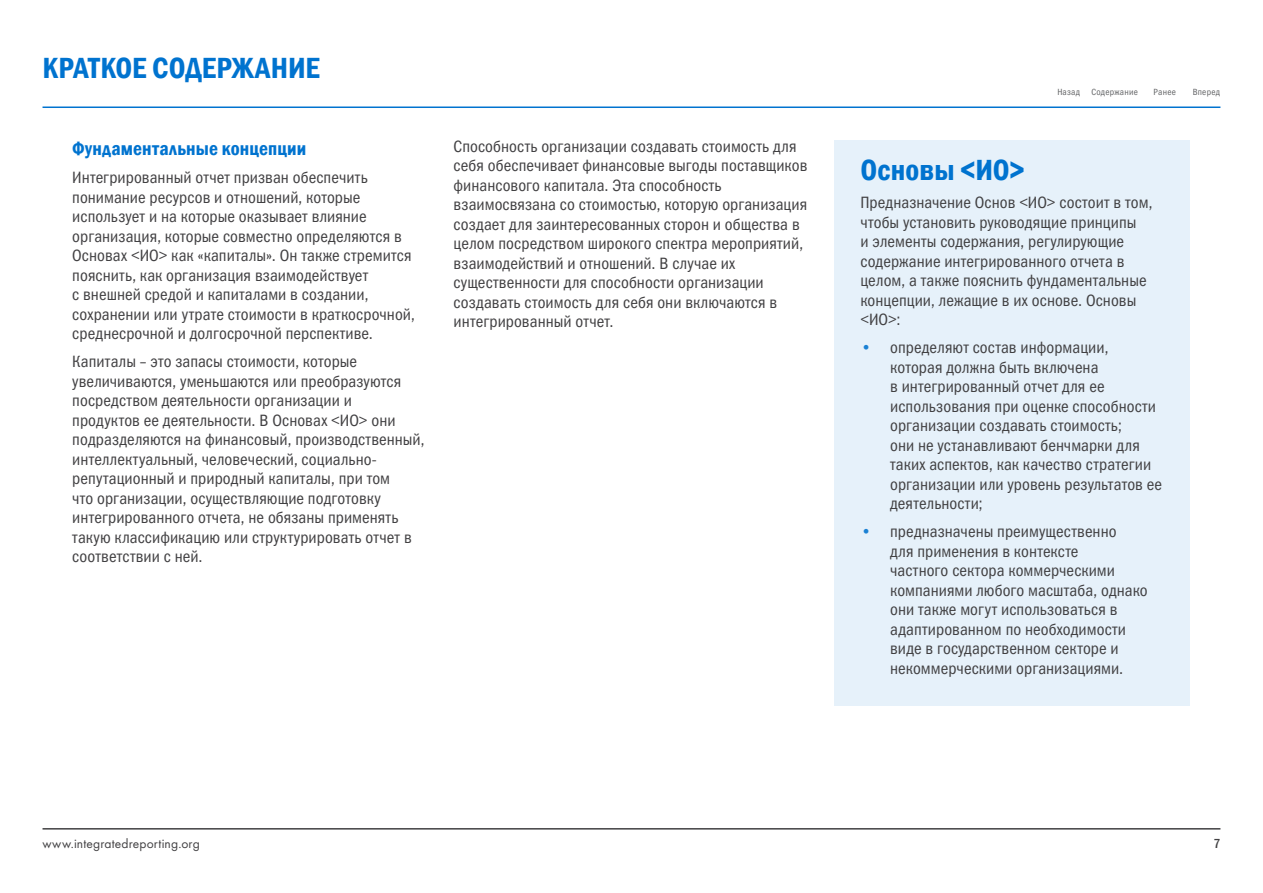
<style>
.page{position:relative;width:1263px;height:893px;background:#fff}
.page>*{position:absolute;margin:0;border:0;box-sizing:border-box;transform-origin:0 0}
.t1{font:600 condensed 30px "Franklin Gothic";letter-spacing:.005em;color:#0073cf}
.t2{font:600 condensed 19.5px "Franklin Gothic";letter-spacing:.01em;color:#0073cf}
.t3{font:16.5px/19.5px "Franklin Gothic Book Cond C";letter-spacing:.005em;color:#414042}
.t4{font:13.5px "Futura PT";letter-spacing:.01em;color:#414042}
.t5{font:500 condensed 13.5px "Franklin Gothic";color:#414042}
.t6{font:9px "Franklin Gothic Book Cond C";letter-spacing:.025em;color:#636466}
.s1{color:#1a81d4}
</style>
<div class="page">
<hr style="left:43px;top:828px;width:1177px;height:2px;background:#414042">
<hr style="left:43px;top:107px;width:1177px;height:1px;background:#0073cf">
<div style="left:835px;top:140px;width:355px;height:566px;background:#e6f1fa"></div>
<h1 class="t1" style="left:43px;top:48px;width:279px">КРАТКОЕ СОДЕРЖАНИЕ</h1>
<p class="t2" style="left:72px;top:136px;width:236px">Фундаментальные концепции</p>
<p class="t3" style="left:72px;top:168px;width:344px">Интегрированный отчет призван обеспечить понимание ресурсов и отношений, которые использует и на которые оказывает влияние организация, которые совместно определяются в Основах &lt;ИО&gt; как «капиталы». Он также стремится пояснить, как организация взаимодействует<br>с внешней средой и капиталами в создании, сохранении или утрате стоимости в краткосрочной, среднесрочной и долгосрочной перспективе.</p>
<p class="t3" style="left:72px;top:352px;width:354px">Капиталы – это запасы стоимости, которые увеличиваются, уменьшаются или преобразуются посредством деятельности организации и<br>продуктов ее деятельности. В Основах &lt;ИО&gt; они подразделяются на финансовый, производственный, интеллектуальный, человеческий, социально&shy;репутационный и природный капиталы, при том<br>что организации, осуществляющие подготовку интегрированного отчета, не обязаны применять такую классификацию или структурировать отчет в соответствии с ней.</p>
<p class="t3" style="left:454px;top:136px;width:355px">Способность организации создавать стоимость для себя обеспечивает финансовые выгоды поставщиков финансового капитала. Эта способность взаимосвязана со стоимостью, которую организация создает для заинтересованных сторон и общества в целом посредством широкого спектра мероприятий, взаимодействий и отношений. В случае их существенности для способности организации создавать стоимость для себя они включаются в интегрированный отчет.</p>
<p class="t6" style="left:1057px;top:87px;width:24px">Назад</p>
<p class="t6" style="left:1091px;top:87px;width:48px">Содержание</p>
<p class="t6" style="left:1153px;top:87px;width:24px">Ранее</p>
<p class="t6" style="left:1193px;top:87px;width:29px">Вперед</p>
<h1 class="t1" style="left:860px;top:150px;width:166px">Основы &lt;ИО&gt;</h1>
<p class="t3" style="left:860px;top:193px;width:294px">Предназначение Основ &lt;ИО&gt; состоит в том, чтобы установить руководящие принципы<br>и элементы содержания, регулирующие содержание интегрированного отчета в целом, а также пояснить фундаментальные концепции, лежащие в их основе. Основы &lt;ИО&gt;:</p>
<p class="t3" style="left:890px;top:338px;width:273px;text-indent:-30px"><span class="s1">•</span> определяют состав информации, которая должна быть включена<br>в интегрированный отчет для ее использования при оценке способности организации создавать стоимость;<br>они не устанавливают бенчмарки для таких аспектов, как качество стратегии организации или уровень результатов ее деятельности;</p>
<p class="t3" style="left:890px;top:522px;width:259px;text-indent:-30px"><span class="s1">•</span> предназначены преимущественно<br>для применения в контексте<br>частного сектора коммерческими компаниями любого масштаба, однако они также могут использоваться в адаптированном по необходимости виде в государственном секторе и некоммерческими организациями.</p>
<p class="t4" style="left:43px;top:836px;width:159px">www.integratedreporting.org</p>
<p class="t5" style="left:1213px;top:835px;width:8px">7</p>
</div>
